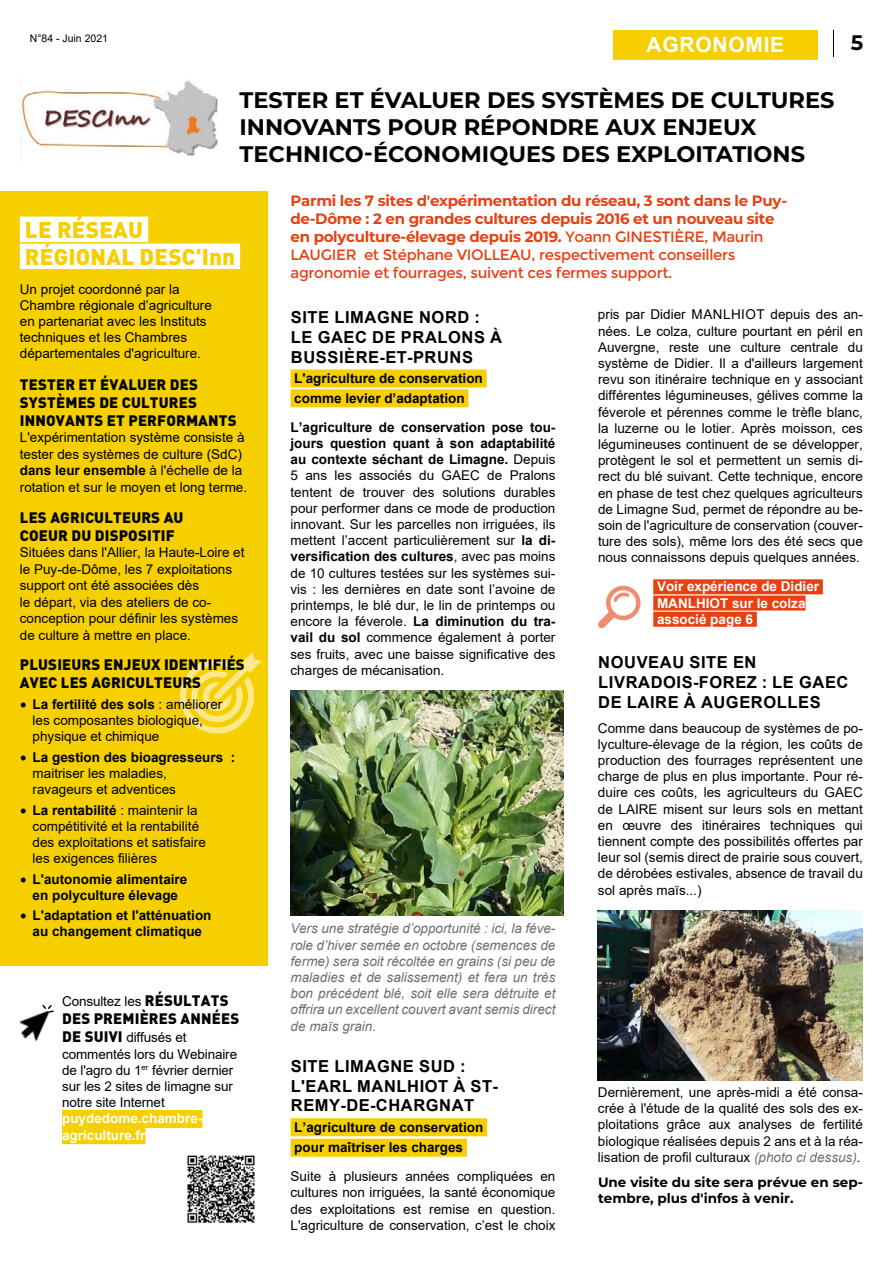
<style>
.page{position:relative;width:893px;height:1263px;background:#fff}
.page>*{position:absolute;margin:0;border:0;box-sizing:border-box;transform-origin:0 0}
.t1{font:700 22.5px/27px "Montserrat";color:#000}
.t2{font:900 22.5px/27px "DIN Pro";letter-spacing:.01em;color:#f5cf00}
.t3{font:700 21px "Arial";letter-spacing:.035em;color:#fff}
.t4{font:700 21px "Montserrat";color:#000}
.t5{font:700 16.5px/19.8px "Arial";letter-spacing:.035em;color:#000}
.t6{font:700 15px/18px "Montserrat";letter-spacing:-.02em;color:#e74011}
.t7{font:900 15px/18px "DIN Pro";letter-spacing:.01em;color:#000}
.t8{font:13.5px/16.2px "Arial";color:#000}
.t9{font:italic 13.5px/16.2px "Arial";color:#706f6f;text-align:justify}
.t10{font:700 13.5px/16.2px "Arial";color:#000}
.t11{font:700 13.5px/16.2px "Arial";color:#fff}
.t12{font:700 13.5px/16.2px "Montserrat";color:#000}
.t13{font:10.5px "Arial";color:#000}
.s1{font-weight:700}
.s2{font-family:"Minion Pro";font-weight:700;font-size:18px}
.s3{font-family:"Minion Pro";font-size:18px}
.s4{font-family:"DIN Pro";font-weight:900;font-size:15px}
.s5{font-weight:400}
.s6{font-style:italic;color:#706f6f}
</style>
<div class="page">
<svg style="left:833px;top:30px;width:1px;height:27px"></svg>
<div style="left:613px;top:30px;width:204px;height:29px;background:#f5cf00"></div>
<div style="left:291px;top:369px;width:196px;height:18px;background:#f5cf00"></div>
<div style="left:291px;top:389px;width:177px;height:18px;background:#f5cf00"></div>
<div style="left:291px;top:1118px;width:196px;height:18px;background:#f5cf00"></div>
<div style="left:291px;top:1139px;width:176px;height:18px;background:#f5cf00"></div>
<img style="left:291px;top:690px;width:273px;height:225px">
<div style="left:653px;top:579px;width:170px;height:15px;background:#e74011"></div>
<div style="left:653px;top:595px;width:152px;height:15px;background:#e74011"></div>
<div style="left:653px;top:612px;width:104px;height:15px;background:#e74011"></div>
<img style="left:598px;top:910px;width:265px;height:171px">
<div style="left:0;top:191px;width:268px;height:775px;background:#f5cf00"></div>
<img style="left:22px;top:80px;width:196px;height:76px">
<img style="left:19px;top:1013px;width:30px;height:29px">
<svg style="left:41px;top:1004px;width:13px;height:10px"></svg>
<img style="left:187px;top:1155px;width:68px;height:69px">
<svg style="left:180px;top:652px;width:81px;height:81px"></svg>
<svg style="left:598px;top:585px;width:43px;height:44px"></svg>
<div style="left:62px;top:1110px;width:140px;height:18px;background:#f5cf00"></div>
<div style="left:62px;top:1126px;width:83px;height:18px;background:#f5cf00"></div>
<div style="left:20px;top:217px;width:128px;height:25px;background:#fff"></div>
<div style="left:20px;top:244px;width:220px;height:25px;background:#fff"></div>
<p class="t13" style="left:30px;top:31px;width:80px">N°84 - Juin 2021</p>
<h2 class="t3" style="left:647px;top:30px;width:139px">AGRONOMIE</h2>
<h1 class="t1" style="left:240px;top:85px;width:596px">TESTER ET ÉVALUER DES SYSTÈMES DE CULTURES<br>INNOVANTS POUR RÉPONDRE AUX ENJEUX<br>TECHNICO-ÉCONOMIQUES DES EXPLOITATIONS</h1>
<h2 class="t4" style="left:851px;top:27px;width:14px">5</h2>
<h1 class="t2" style="left:25px;top:216px;width:212px">LE RÉSEAU<br>RÉGIONAL DESC'Inn</h1>
<p class="t8" style="left:20px;top:281px;width:194px">Un projet coordonné par la<br>Chambre régionale d’agriculture en partenariat avec les Instituts techniques et les Chambres départementales d'agriculture.</p>
<p class="t7" style="left:20px;top:375px;width:218px">TESTER ET ÉVALUER DES<br>SYSTÈMES DE CULTURES<br>INNOVANTS ET PERFORMANTS</p>
<p class="t8" style="left:20px;top:429px;width:229px">L'expérimentation système consiste à tester des systèmes de culture (SdC) <span class="s1">dans leur ensemble</span> à l'échelle de la rotation et sur le moyen et long terme.</p>
<p class="t7" style="left:20px;top:508px;width:165px">LES AGRICULTEURS AU<br>COEUR DU DISPOSITIF</p>
<p class="t8" style="left:20px;top:544px;width:226px">Situées dans l'Allier, la Haute-Loire et le Puy-de-Dôme, les 7 exploitations support ont été associées dès<br>le départ, via des ateliers de co&shy;conception pour définir les systèmes de culture à mettre en place.</p>
<p class="t7" style="left:20px;top:655px;width:226px">PLUSIEURS ENJEUX IDENTIFIÉS<br>AVEC LES AGRICULTEURS</p>
<p class="t8" style="left:33px;top:696px;width:191px;text-indent:-13px"><span class="s2">•</span> <span class="s1">La fertilité des sols</span> : améliorer les composantes biologique, physique et chimique</p>
<p class="t8" style="left:33px;top:749px;width:204px;text-indent:-13px"><span class="s2">•</span> <span class="s1">La gestion des bioagresseurs : </span>maitriser les maladies,<br>ravageurs et adventices</p>
<p class="t8" style="left:33px;top:802px;width:175px;text-indent:-13px"><span class="s2">•</span> <span class="s1">La rentabilité</span> : maintenir la compétitivité et la rentabilité des exploitations et satisfaire les exigences filières</p>
<p class="t10" style="left:20px;top:871px;width:169px;text-align:center"><span class="s3">•</span> L'autonomie alimentaire en polyculture élevage</p>
<p class="t10" style="left:20px;top:907px;width:193px;text-align:center"><span class="s3">•</span> L'adaptation et l'atténuation au changement climatique</p>
<p class="t8" style="left:62px;top:993px;width:168px">Consultez les <span class="s4">RÉSULTATS</span></p>
<p class="t7" style="left:62px;top:1009px;width:179px">DES PREMIÈRES ANNÉES</p>
<p class="t8" style="left:62px;top:1029px;width:177px"><span class="s4">DE SUIVI</span> diffusés et commentés lors du Webinaire de l'agro du 1<sup>er</sup> février dernier sur les 2 sites de limagne sur notre site Internet</p>
<p class="t11" style="left:62px;top:1111px;width:142px">puydedome.chambre&shy;agriculture.fr</p>
<p class="t6" style="left:291px;top:191px;width:498px">Parmi les 7 sites d'expérimentation du réseau, 3 sont dans le Puy&shy;de-Dôme : 2 en grandes cultures depuis 2016 et un nouveau site en polyculture-élevage depuis 2019. <span class="s5">Yoann GINESTIÈRE, Maurin LAUGIER et Stéphane VIOLLEAU, respectivement conseillers agronomie et fourrages, suivent ces fermes support.</span></p>
<p class="t5" style="left:291px;top:307px;width:213px">SITE LIMAGNE NORD :<br>LE GAEC DE PRALONS À<br>BUSSIÈRE-ET-PRUNS</p>
<p class="t10" style="left:294px;top:368px;width:190px;line-height:19.8px">L'agriculture de conservation comme levier d’adaptation</p>
<p class="t8" style="left:291px;top:419px;width:266px;text-align:justify"><span class="s1">L’agriculture de conservation pose tou&shy;jours question quant à son adaptabilité au contexte séchant de Limagne.</span> Depuis 5 ans les associés du GAEC de Pralons tentent de trouver des solutions durables pour performer dans ce mode de production innovant. Sur les parcelles non irriguées, ils mettent l’accent particulièrement sur <span class="s1">la di&shy;versification des cultures</span>, avec pas moins de 10 cultures testées sur les systèmes sui&shy;vis : les dernières en date sont l’avoine de printemps, le blé dur, le lin de printemps ou encore la féverole. <span class="s1">La diminution du tra&shy;vail du sol</span> commence également à porter ses fruits, avec une baisse significative des charges de mécanisation.</p>
<p class="t8" style="left:598px;top:306px;width:266px;text-align:justify">pris par Didier MANLHIOT depuis des an&shy;nées. Le colza, culture pourtant en péril en Auvergne, reste une culture centrale du système de Didier. Il a d'ailleurs largement revu son itinéraire technique en y associant différentes légumineuses, gélives comme la féverole et pérennes comme le trèfle blanc, la luzerne ou le lotier. Après moisson, ces légumineuses continuent de se développer, protègent le sol et permettent un semis di&shy;rect du blé suivant. Cette technique, encore en phase de test chez quelques agriculteurs de Limagne Sud, permet de répondre au be&shy;soin de l'agriculture de conservation (couver&shy;ture des sols), même lors des été secs que nous connaissons depuis quelques années.</p>
<p class="t11" style="left:657px;top:579px;width:164px">Voir expérience de Didier<br>MANLHIOT sur le colza associé page 6</p>
<p class="t5" style="left:598px;top:653px;width:252px">NOUVEAU SITE EN<br>LIVRADOIS-FOREZ : LE GAEC<br>DE LAIRE À AUGEROLLES</p>
<p class="t8" style="left:598px;top:720px;width:266px;text-align:justify">Comme dans beaucoup de systèmes de po&shy;lyculture-élevage de la région, les coûts de production des fourrages représentent une charge de plus en plus importante. Pour ré&shy;duire ces coûts, les agriculteurs du GAEC de LAIRE misent sur leurs sols en mettant en œuvre des itinéraires techniques qui tiennent compte des possibilités offertes par leur sol (semis direct de prairie sous couvert, de dérobées estivales, absence de travail du sol après maïs...)</p>
<p class="t9" style="left:291px;top:921px;width:266px">Vers une stratégie d’opportunité : ici, la féve&shy;role d’hiver semée en octobre (semences de ferme) sera soit récoltée en grains (si peu de maladies et de salissement) et fera un très bon précédent blé, soit elle sera détruite et offrira un excellent couvert avant semis direct de maïs grain.</p>
<p class="t5" style="left:291px;top:1056px;width:209px">SITE LIMAGNE SUD :<br>L'EARL MANLHIOT À ST-<br>REMY-DE-CHARGNAT</p>
<p class="t10" style="left:294px;top:1117px;width:191px;line-height:20.4px">L’agriculture de conservation pour maîtriser les charges</p>
<p class="t8" style="left:291px;top:1168px;width:266px;text-align:justify">Suite à plusieurs années compliquées en cultures non irriguées, la santé économique des exploitations est remise en question.<br>L'agriculture de conservation, c’est le choix</p>
<p class="t8" style="left:598px;top:1084px;width:266px;text-align:justify">Dernièrement, une après-midi a été consa&shy;crée à l'étude de la qualité des sols des ex&shy;ploitations grâce aux analyses de fertilité biologique réalisées depuis 2 ans et à la réa&shy;lisation de profil culturaux <span class="s6">(photo ci dessus)</span>.</p>
<p class="t12" style="left:598px;top:1173px;width:266px">Une visite du site sera prévue en sep&shy;tembre, plus d'infos à venir.</p>
</div>
